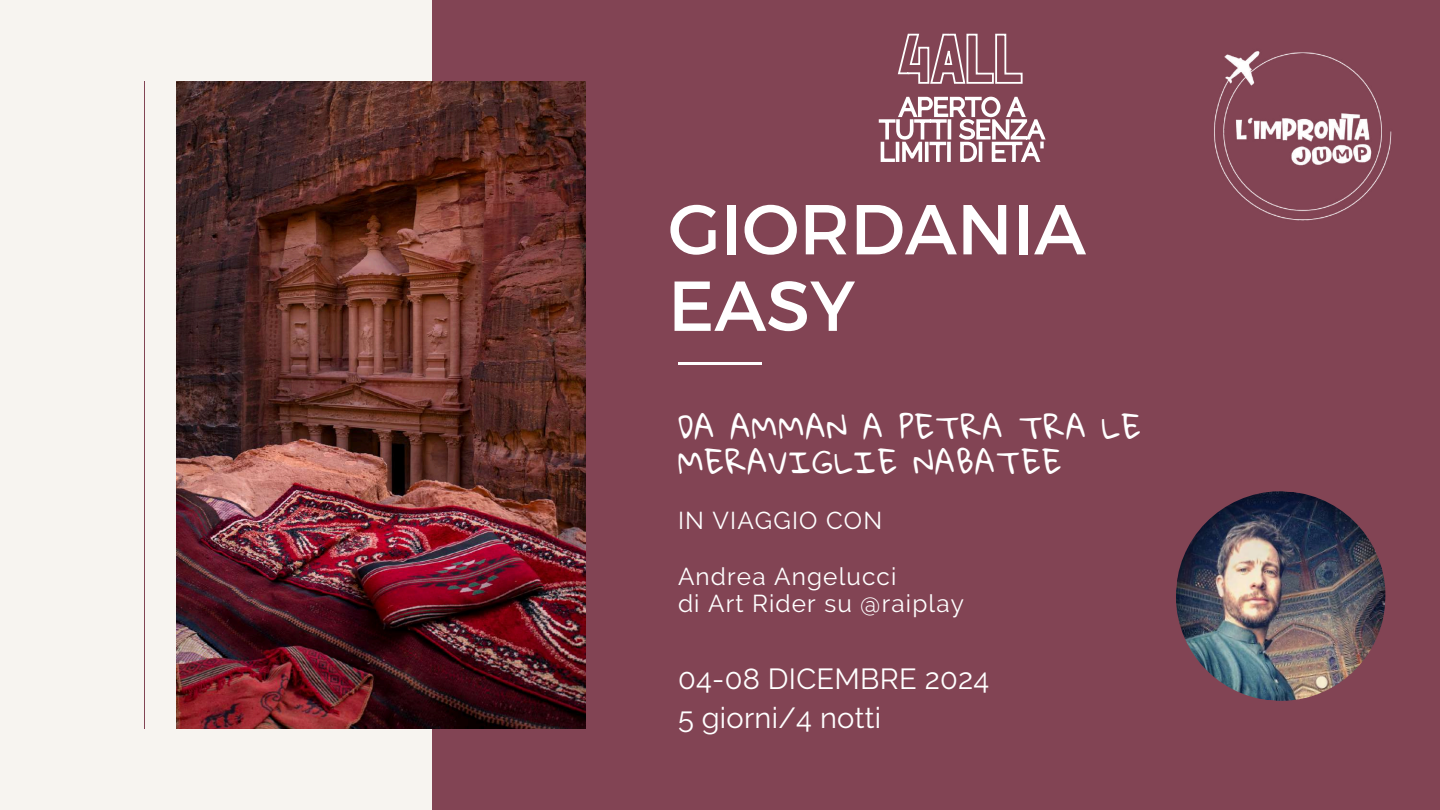
<style>
.page{position:relative;width:1440px;height:810px;background:#f7f4f0}
.page>*{position:absolute;margin:0;border:0;box-sizing:border-box;transform-origin:0 0}
.t1{font:70.5px/76.5px "Montserrat";color:#fff}
.t2{font:29.8px/34.5px "Gloria Hallelujah";letter-spacing:.05em;color:#fff}
.t3{font:29px/38.2px "Raleway";letter-spacing:.01em;color:#fff}
.t4{font:24.4px/27.8px "Raleway";letter-spacing:.045em;color:#fff}
</style>
<div class="page">
<div style="left:432px;top:0;width:1008px;height:810px;background:#824454"></div>
<img style="left:177px;top:81px;width:408px;height:648px">
<hr style="left:144px;top:81px;width:1px;height:648px;background:#824454">
<hr style="left:678px;top:362px;width:84px;height:2px;background:#fff">
<img style="left:1214px;top:51px;width:178px;height:170px">
<img style="left:1176px;top:491px;width:210px;height:210px">
<svg style="left:898px;top:33px;width:125px;height:51px"></svg>
<svg style="left:878px;top:96px;width:168px;height:66px"></svg>
<h1 class="t1" style="left:668px;top:188px;width:420px">GIORDANIA<br>EASY</h1>
<p class="t2" style="left:678px;top:411px;width:465px">DA AMMAN A PETRA TRA LE<br>MERAVIGLIE NABATEE</p>
<p class="t4" style="left:678px;top:507px;width:206px">IN VIAGGIO CON</p>
<p class="t4" style="left:678px;top:562px;width:287px">Andrea Angelucci<br>di Art Rider su @raiplay</p>
<p class="t3" style="left:678px;top:660px;width:313px">04-08 DICEMBRE 2024<br>5 giorni/4 notti</p>
</div>
